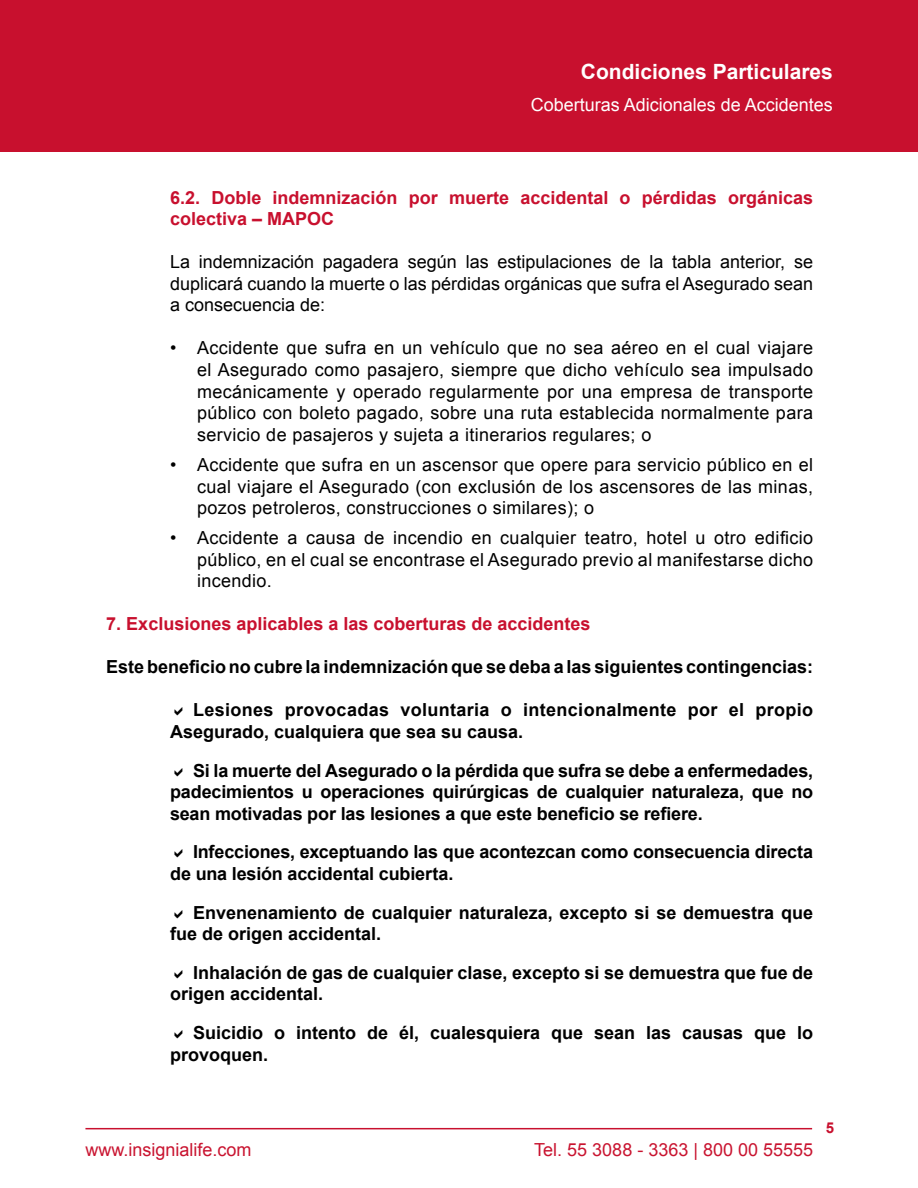
<style>
.page{position:relative;width:918px;height:1188px;background:#fff}
.page>*{position:absolute;margin:0;border:0;box-sizing:border-box;transform-origin:0 0}
.t1{font:700 21px "Arial";color:#fff}
.t2{font:18px/21.6px "Arial";letter-spacing:.02em;color:#000;text-align:justify}
.t3{font:700 18px/21.6px "Arial";color:#000}
.t4{font:700 18px/21.6px "Arial";color:#c8102e}
.t5{font:700 18px/21.6px "Arial";letter-spacing:.02em;color:#000}
.t6{font:18px "Arial";color:#c91430}
.t7{font:18px "Arial";color:#fff}
.t8{font:700 15px "Arial";color:#c8102e}
</style>
<div class="page">
<div style="left:0;top:0;width:918px;height:152px;background:#c8102e"></div>
<hr style="left:85px;top:1128px;width:727px;height:1px;background:#c8102e">
<p class="t1" style="left:581px;top:58px;width:254px">Condiciones Particulares</p>
<p class="t7" style="left:531px;top:92px;width:304px">Coberturas Adicionales de Accidentes</p>
<p class="t4" style="left:170px;top:187px;width:645px">6.2. Doble indemnización por muerte accidental o pérdidas orgánicas colectiva – MAPOC</p>
<p class="t2" style="left:170px;top:251px;width:645px">La indemnización pagadera según las estipulaciones de la tabla anterior, se duplicará cuando la muerte o las pérdidas orgánicas que sufra el Asegurado sean a consecuencia de:</p>
<p class="t2" style="left:197px;top:338px;width:618px;text-indent:-27px">• Accidente que sufra en un vehículo que no sea aéreo en el cual viajare el Asegurado como pasajero, siempre que dicho vehículo sea impulsado mecánicamente y operado regularmente por una empresa de transporte público con boleto pagado, sobre una ruta establecida normalmente para servicio de pasajeros y sujeta a itinerarios regulares; o</p>
<p class="t2" style="left:197px;top:454px;width:617px;text-indent:-27px">• Accidente que sufra en un ascensor que opere para servicio público en el cual viajare el Asegurado (con exclusión de los ascensores de las minas, pozos petroleros, construcciones o similares); o</p>
<p class="t2" style="left:197px;top:527px;width:618px;text-indent:-27px">• Accidente a causa de incendio en cualquier teatro, hotel u otro edificio público, en el cual se encontrase el Asegurado previo al manifestarse dicho incendio.</p>
<p class="t4" style="left:106px;top:614px;width:486px">7. Exclusiones aplicables a las coberturas de accidentes</p>
<p class="t3" style="left:106px;top:657px;width:708px">Este beneficio no cubre la indemnización que se deba a las siguientes contingencias:</p>
<p class="t5" style="left:170px;top:700px;width:645px;text-indent:23px">Lesiones provocadas voluntaria o intencionalmente por el propio<br>Asegurado, cualquiera que sea su causa.</p>
<p class="t3" style="left:170px;top:760px;width:645px;text-align:justify;text-indent:23px">Si la muerte del Asegurado o la pérdida que sufra se debe a enfermedades, padecimientos u operaciones quirúrgicas de cualquier naturaleza, que no sean motivadas por las lesiones a que este beneficio se refiere.</p>
<p class="t3" style="left:170px;top:842px;width:645px;text-indent:23px">Infecciones, exceptuando las que acontezcan como consecuencia directa de una lesión accidental cubierta.</p>
<p class="t3" style="left:170px;top:902px;width:645px;text-indent:23px">Envenenamiento de cualquier naturaleza, excepto si se demuestra que fue de origen accidental.</p>
<p class="t3" style="left:170px;top:962px;width:645px;text-indent:23px">Inhalación de gas de cualquier clase, excepto si se demuestra que fue de origen accidental.</p>
<p class="t3" style="left:170px;top:1023px;width:645px;text-indent:23px">Suicidio o intento de él, cualesquiera que sean las causas que lo provoquen.</p>
<p class="t6" style="left:85px;top:1138px;width:168px">www.insignialife.com</p>
<p class="t6" style="left:534px;top:1138px;width:280px">Tel. 55 3088 - 3363 | 800 00 55555</p>
<p class="t8" style="left:826px;top:1118px;width:10px">5</p>
</div>
